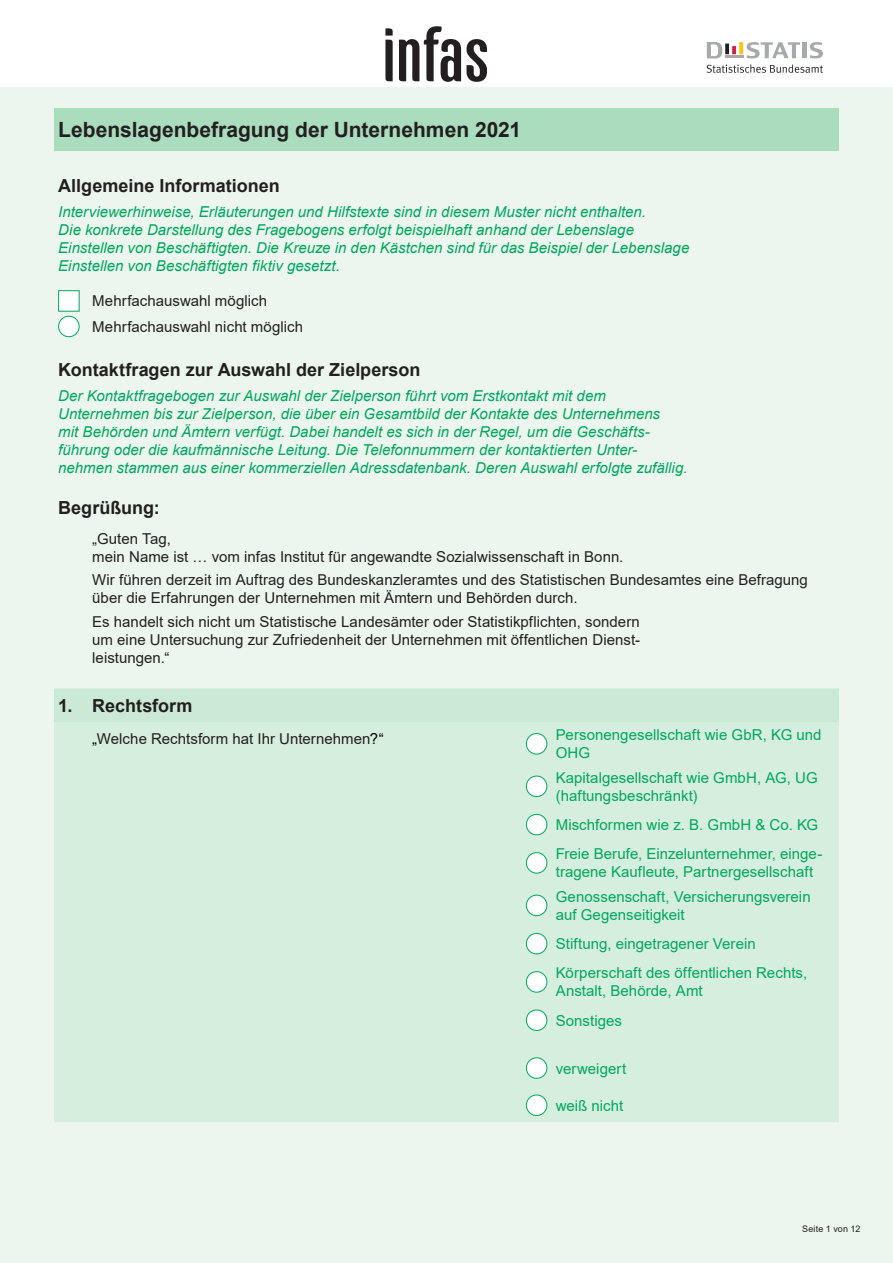
<style>
.page{position:relative;width:893px;height:1263px;background:#fff}
.page>*{position:absolute;margin:0;border:0;box-sizing:border-box;transform-origin:0 0}
.t1{font:700 21px "Arial";color:#231f20}
.t2{font:700 18px "Arial";color:#231f20}
.t3{font:italic 15px/18px "Arial";color:#00a75f}
.t4{font:15px/18px "Arial";letter-spacing:.005em;color:#231f20}
.t5{font:15px/18px "Arial";letter-spacing:.005em;color:#00a75f}
._08-FußzeileLinksbün{font:9px "Arial";letter-spacing:.02em;color:#231f20}
.s1{color:#000}
</style>
<div class="page">
<div style="left:0;top:86px;width:893px;height:1177px;background:#ecf6ee"></div>
<svg style="left:706px;top:64px;width:117px;height:9px"></svg>
<hr style="left:803px;top:42px;width:4px;height:16px;background:#a8a9ad">
<svg style="left:810px;top:42px;width:13px;height:16px"></svg>
<svg style="left:707px;top:42px;width:93px;height:16px"></svg>
<svg style="left:385px;top:28px;width:8px;height:53px"></svg>
<svg style="left:399px;top:26px;width:88px;height:56px"></svg>
<div style="left:54px;top:108px;width:785px;height:43px;background:#aaddbd"></div>
<div style="left:54px;top:688px;width:785px;height:34px;background:#cbead5"></div>
<div style="left:54px;top:722px;width:785px;height:400px;background:#d6eedd"></div>
<div style="left:58px;top:290px;width:22px;height:22px;background:#fff;border:1px solid #00a75f"></div>
<div style="left:59px;top:316px;width:20px;height:21px;background:#fff;border-radius:50%"></div>
<div style="left:58px;top:316px;width:22px;height:21px;border:1px solid #00a75f;border-radius:50%"></div>
<div style="left:526px;top:733px;width:21px;height:21px;background:#fff;border-radius:50%"></div>
<div style="left:526px;top:733px;width:21px;height:21px;border:1px solid #00a75f;border-radius:50%"></div>
<div style="left:526px;top:776px;width:21px;height:20px;background:#fff;border-radius:50%"></div>
<div style="left:526px;top:776px;width:21px;height:21px;border:1px solid #00a75f;border-radius:50%"></div>
<div style="left:526px;top:814px;width:21px;height:21px;background:#fff;border-radius:50%"></div>
<div style="left:526px;top:814px;width:21px;height:21px;border:1px solid #00a75f;border-radius:50%"></div>
<div style="left:526px;top:853px;width:21px;height:20px;background:#fff;border-radius:50%"></div>
<div style="left:526px;top:852px;width:21px;height:21px;border:1px solid #00a75f;border-radius:50%"></div>
<div style="left:526px;top:895px;width:21px;height:21px;background:#fff;border-radius:50%"></div>
<div style="left:526px;top:895px;width:21px;height:21px;border:1px solid #00a75f;border-radius:50%"></div>
<div style="left:526px;top:933px;width:21px;height:21px;background:#fff;border-radius:50%"></div>
<div style="left:526px;top:933px;width:21px;height:21px;border:1px solid #00a75f;border-radius:50%"></div>
<div style="left:526px;top:972px;width:21px;height:20px;background:#fff;border-radius:50%"></div>
<div style="left:526px;top:971px;width:21px;height:21px;border:1px solid #00a75f;border-radius:50%"></div>
<div style="left:526px;top:1010px;width:21px;height:20px;background:#fff;border-radius:50%"></div>
<div style="left:526px;top:1009px;width:21px;height:22px;border:1px solid #00a75f;border-radius:50%"></div>
<div style="left:526px;top:1058px;width:21px;height:20px;background:#fff;border-radius:50%"></div>
<div style="left:526px;top:1057px;width:21px;height:22px;border:1px solid #00a75f;border-radius:50%"></div>
<div style="left:526px;top:1095px;width:21px;height:20px;background:#fff;border-radius:50%"></div>
<div style="left:526px;top:1094px;width:21px;height:22px;border:1px solid #00a75f;border-radius:50%"></div>
<p class="t1" style="left:58px;top:115px;width:464px">Lebenslagenbefragung der Unternehmen 2021</p>
<p class="t2" style="left:58px;top:173px;width:223px">Allgemeine Informationen</p>
<p class="t3" style="left:58px;top:203px;width:589px">Interviewerhinweise, Erläuterungen und Hilfstexte sind in diesem Muster nicht enthalten.</p>
<p class="t3" style="left:58px;top:221px;width:633px">Die konkrete Darstellung des Fragebogens erfolgt beispielhaft anhand der Lebenslage<br>Einstellen von Beschäftigten. Die Kreuze in den Kästchen sind für das Beispiel der Lebenslage<br>Einstellen von Beschäftigten fiktiv gesetzt.</p>
<p class="t4" style="left:92px;top:292px;width:176px">Mehrfachauswahl möglich</p>
<p class="t4" style="left:92px;top:318px;width:212px">Mehrfachauswahl nicht möglich</p>
<p class="t2" style="left:58px;top:356px;width:364px">Kontaktfragen zur Auswahl der Zielperson</p>
<p class="t3" style="left:58px;top:387px;width:631px">Der Kontaktfragebogen zur Auswahl der Zielperson führt vom Erstkontakt mit dem Unternehmen bis zur Zielperson, die über ein Gesamtbild der Kontakte des Unternehmens<br>mit Behörden und Ämtern verfügt. Dabei handelt es sich in der Regel, um die Geschäfts&shy;führung oder die kaufmännische Leitung. Die Telefonnummern der kontaktierten Unter&shy;nehmen stammen aus einer kommerziellen Adressdatenbank. Deren Auswahl erfolgte zufällig.</p>
<p class="t2" style="left:58px;top:495px;width:103px">Begrüßung:</p>
<p class="t4" style="left:92px;top:529px;width:533px">„Guten Tag,<br>mein Name ist … vom infas Institut für angewandte Sozialwissenschaft in Bonn.</p>
<p class="t4" style="left:92px;top:571px;width:717px">Wir führen derzeit im Auftrag des Bundeskanzleramtes und des Statistischen Bundesamtes eine Befragung über die Erfahrungen der Unternehmen mit Ämtern und Behörden durch.</p>
<p class="t4" style="left:92px;top:613px;width:549px;text-align:justify">Es handelt sich nicht um Statistische Landesämter oder Statistikpflichten, sondern um eine Untersuchung zur Zufriedenheit der Unternehmen mit öffentlichen Dienst&shy;leistungen.“</p>
<p class="t2" style="left:58px;top:693px;width:16px">1.</p>
<p class="t2" style="left:92px;top:693px;width:102px">Rechtsform</p>
<p class="t4" style="left:92px;top:730px;width:293px"><span class="s1">„</span>Welche Rechtsform hat Ihr Unternehmen<span class="s1">?“</span></p>
<p class="t5" style="left:556px;top:726px;width:267px">Personengesellschaft wie GbR, KG und<br>OHG</p>
<p class="t5" style="left:556px;top:768px;width:263px">Kapitalgesellschaft wie GmbH, AG, UG (haftungsbeschränkt)</p>
<p class="t5" style="left:556px;top:816px;width:264px">Mischformen wie z. B. GmbH &amp; Co. KG</p>
<p class="t5" style="left:556px;top:845px;width:268px">Freie Berufe, Einzelunternehmer, einge&shy;tragene Kaufleute, Partnergesellschaft</p>
<p class="t5" style="left:556px;top:887px;width:256px">Genossenschaft, Versicherungsverein auf Gegenseitigkeit</p>
<p class="t5" style="left:556px;top:935px;width:201px">Stiftung, eingetragener Verein</p>
<p class="t5" style="left:556px;top:964px;width:253px">Körperschaft des öffentlichen Rechts,<br>Anstalt, Behörde, Amt</p>
<p class="t5" style="left:556px;top:1011px;width:68px">Sonstiges</p>
<p class="t5" style="left:556px;top:1059px;width:72px">verweigert</p>
<p class="t5" style="left:556px;top:1096px;width:69px">weiß nicht</p>
<p class="_08-FußzeileLinksbün" style="left:802px;top:1222px;width:60px">Seite 1 von 12</p>
</div>
